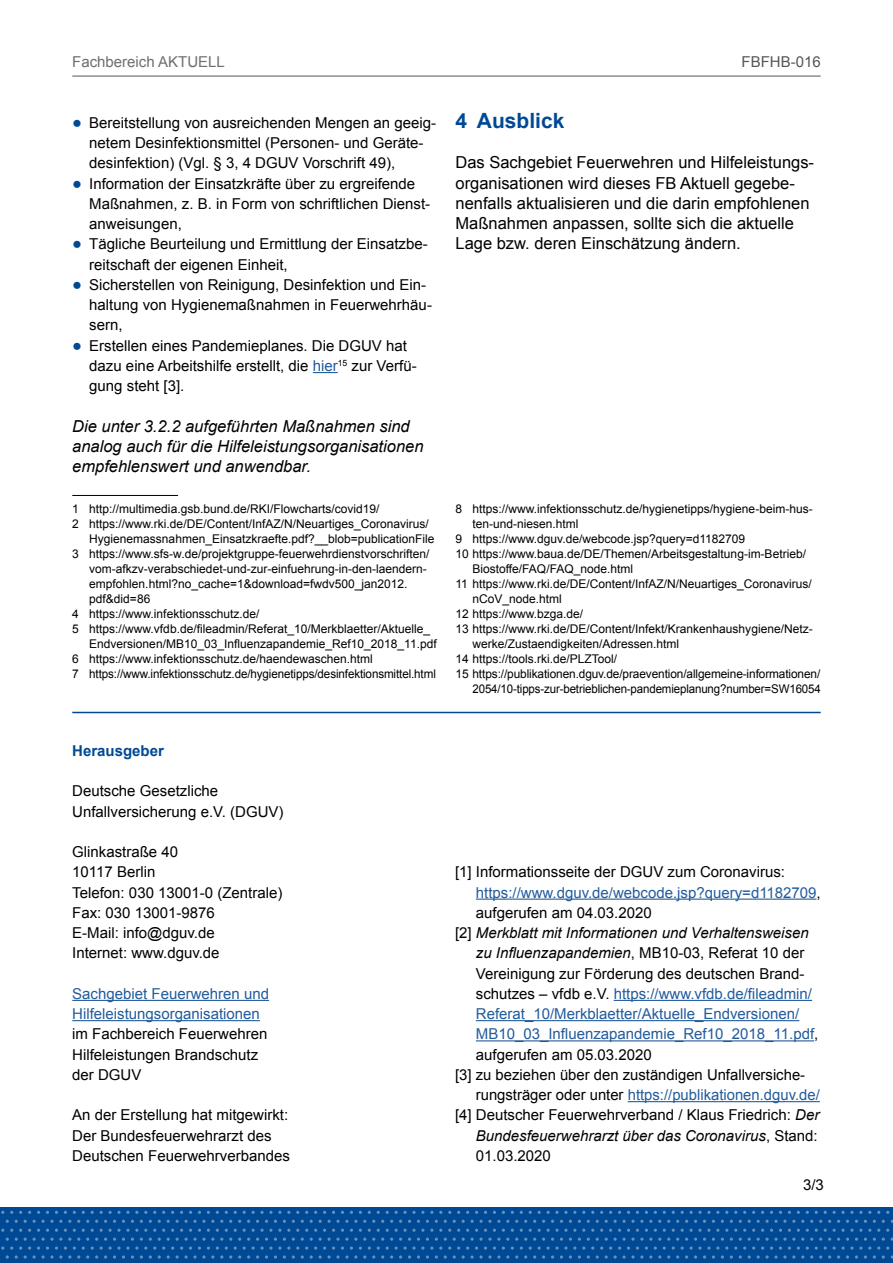
<style>
.page{position:relative;width:893px;height:1263px;background:#fff}
.page>*{position:absolute;margin:0;border:0;box-sizing:border-box;transform-origin:0 0}
.D_-_Unter-Übersch{font:700 21px "Arial";color:#004994}
.Fließtext{font:16.5px/20.2px "Arial";color:#000}
.Fließtext-2{font:italic 16.5px/20.2px "Arial";color:#000}
.Fließtext_10{font:15px/20.2px "Arial";color:#000}
.Fließtext_10-2{font:15px/20.2px "Arial";color:#225b9c}
.t1{font:15px "Arial";color:#6f6f6e}
.Herausgeber{font:700 15px "Arial";color:#004994}
.t2{font:15px "Arial";color:#575656}
.Fußnote{font:12px/15px "Arial";color:#000}
.s1{font-size:16.5px;color:#004994}
.s2{color:#225b9c}
.s3{color:#000}
.s4{font-style:italic;color:#000}
.s5{font-style:italic}
</style>
<div class="page">
<div style="left:0;top:1207px;width:893px;height:56px;background:#004994"></div>
<svg style="left:243px;top:1211px;width:38px;height:3px"></svg>
<svg style="left:386px;top:1211px;width:47px;height:3px"></svg>
<svg style="left:538px;top:1211px;width:38px;height:3px"></svg>
<svg style="left:681px;top:1211px;width:38px;height:3px"></svg>
<svg style="left:824px;top:1211px;width:38px;height:3px"></svg>
<svg style="left:681px;top:1220px;width:212px;height:38px"></svg>
<svg style="left:100px;top:1211px;width:38px;height:3px"></svg>
<svg style="left:1px;top:1220px;width:678px;height:38px"></svg>
<svg style="left:313px;top:372px;width:25px;height:1px"></svg>
<hr style="left:72px;top:495px;width:106px;height:1px;background:#000">
<hr style="left:72px;top:712px;width:749px;height:1px;background:#004994">
<hr style="left:72px;top:1000px;width:197px;height:1px;background:#225b9c">
<hr style="left:72px;top:1020px;width:188px;height:1px;background:#225b9c">
<hr style="left:476px;top:898px;width:340px;height:2px;background:#225b9c">
<hr style="left:614px;top:1000px;width:198px;height:1px;background:#225b9c">
<hr style="left:476px;top:1020px;width:323px;height:1px;background:#225b9c">
<hr style="left:476px;top:1040px;width:338px;height:1px;background:#225b9c">
<hr style="left:628px;top:1101px;width:192px;height:1px;background:#225b9c">
<hr style="left:72px;top:76px;width:749px;height:1px;background:#575656">
<p class="t1" style="left:72px;top:52px;width:154px">Fachbereich AKTUELL</p>
<p class="t2" style="left:741px;top:52px;width:81px">FBFHB-016</p>
<p class="Fließtext_10" style="left:89px;top:113px;width:348px;text-indent:-17px"><span class="s1">●</span> Bereitstellung von ausreichenden Mengen an geeig&shy;netem Desinfektionsmittel (Personen- und Geräte&shy;desinfektion) (Vgl. § 3, 4 DGUV Vorschrift 49),</p>
<p class="Fließtext_10" style="left:89px;top:173px;width:342px;text-indent:-17px"><span class="s1">●</span> Information der Einsatzkräfte über zu ergreifende<br>Maßnahmen, z. B. in Form von schriftlichen Dienst&shy;anweisungen,</p>
<p class="Fließtext_10" style="left:89px;top:234px;width:340px;text-indent:-17px"><span class="s1">●</span> Tägliche Beurteilung und Ermittlung der Einsatzbe&shy;reitschaft der eigenen Einheit,</p>
<p class="Fließtext_10" style="left:89px;top:275px;width:344px;text-indent:-17px"><span class="s1">●</span> Sicherstellen von Reinigung, Desinfektion und Ein&shy;haltung von Hygienemaßnahmen in Feuerwehrhäu&shy;sern,</p>
<p class="Fließtext_10" style="left:89px;top:335px;width:329px;text-indent:-17px"><span class="s1">●</span> Erstellen eines Pandemieplanes. Die DGUV hat dazu eine Arbeitshilfe erstellt, die <span class="s2">hier</span><sup>15</sup> zur Verfü&shy;gung steht [3].</p>
<p class="Fließtext-2" style="left:72px;top:416px;width:353px">Die unter 3.2.2 aufgeführten Maßnahmen sind analog auch für die Hilfeleistungsorganisationen empfehlenswert und anwendbar.</p>
<p class="Fußnote" style="left:72px;top:501px;width:309px">1 http://multimedia.gsb.bund.de/RKI/Flowcharts/covid19/</p>
<p class="Fußnote" style="left:89px;top:516px;width:347px;text-indent:-17px">2 https://www.rki.de/DE/Content/InfAZ/N/Neuartiges_Coronavirus/<br>Hygienemassnahmen_Einsatzkraefte.pdf?__blob=publicationFile</p>
<p class="Fußnote" style="left:89px;top:546px;width:342px;text-indent:-17px">3 https://www.sfs-w.de/projektgruppe-feuerwehrdienstvorschriften/ vom-afkzv-verabschiedet-und-zur-einfuehrung-in-den-laendern&shy;empfohlen.html?no_cache=1&amp;download=fwdv500_jan2012. pdf&amp;did=86</p>
<p class="Fußnote" style="left:72px;top:606px;width:189px">4 https://www.infektionsschutz.de/</p>
<p class="Fußnote" style="left:89px;top:621px;width:349px;text-indent:-17px">5 https://www.vfdb.de/fileadmin/Referat_10/Merkblaetter/Aktuelle_<br>Endversionen/MB10_03_Influenzapandemie_Ref10_2018_11.pdf</p>
<p class="Fußnote" style="left:72px;top:651px;width:302px">6 https://www.infektionsschutz.de/haendewaschen.html</p>
<p class="Fußnote" style="left:72px;top:666px;width:365px">7 https://www.infektionsschutz.de/hygienetipps/desinfektionsmittel.html</p>
<h1 class="D_-_Unter-Übersch" style="left:455px;top:107px;width:110px">4 Ausblick</h1>
<p class="Fließtext" style="left:455px;top:153px;width:360px">Das Sachgebiet Feuerwehren und Hilfeleistungs&shy;organisationen wird dieses FB Aktuell gegebe&shy;nenfalls aktualisieren und die darin empfohlenen Maßnahmen anpassen, sollte sich die aktuelle Lage bzw. deren Einschätzung ändern.</p>
<p class="Fußnote" style="left:472px;top:501px;width:342px;text-indent:-17px">8 https://www.infektionsschutz.de/hygienetipps/hygiene-beim-hus&shy;ten-und-niesen.html</p>
<p class="Fußnote" style="left:455px;top:531px;width:291px">9 https://www.dguv.de/webcode.jsp?query=d1182709</p>
<p class="Fußnote" style="left:472px;top:546px;width:335px;text-indent:-17px">10 https://www.baua.de/DE/Themen/Arbeitsgestaltung-im-Betrieb/<br>Biostoffe/FAQ/FAQ_node.html</p>
<p class="Fußnote" style="left:472px;top:576px;width:341px;text-indent:-17px">11 https://www.rki.de/DE/Content/InfAZ/N/Neuartiges_Coronavirus/ nCoV_node.html</p>
<p class="Fußnote" style="left:455px;top:606px;width:129px">12 https://www.bzga.de/</p>
<p class="Fußnote" style="left:472px;top:621px;width:342px;text-indent:-17px">13 https://www.rki.de/DE/Content/Infekt/Krankenhaushygiene/Netz&shy;werke/Zustaendigkeiten/Adressen.html</p>
<p class="Fußnote" style="left:455px;top:651px;width:163px">14 https://tools.rki.de/PLZTool/</p>
<p class="Fußnote" style="left:455px;top:666px;width:367px;text-align:right">15 https://publikationen.dguv.de/praevention/allgemeine-informationen/<br>2054/10-tipps-zur-betrieblichen-pandemieplanung?number=SW16054</p>
<p class="Herausgeber" style="left:72px;top:741px;width:93px">Herausgeber</p>
<p class="Fließtext_10" style="left:72px;top:781px;width:147px">Deutsche Gesetzliche</p>
<p class="Fließtext_10" style="left:72px;top:801px;width:213px">Unfallversicherung e.V. (DGUV)</p>
<p class="Fließtext_10" style="left:72px;top:842px;width:107px">Glinkastraße 40</p>
<p class="Fließtext_10" style="left:72px;top:862px;width:85px">10117 Berlin</p>
<p class="Fließtext_10" style="left:72px;top:882px;width:212px">Telefon: 030 13001-0 (Zentrale)</p>
<p class="Fließtext_10" style="left:72px;top:902px;width:144px">Fax: 030 13001-9876</p>
<p class="Fließtext_10" style="left:72px;top:923px;width:144px">E-Mail: info@dguv.de</p>
<p class="Fließtext_10" style="left:72px;top:943px;width:149px">Internet: www.dguv.de</p>
<p class="Fließtext_10" style="left:72px;top:983px;width:198px"><span class="s2">Sachgebiet Feuerwehren und<br>Hilfeleistungsorganisationen </span>im Fachbereich Feuerwehren<br>Hilfeleistungen Brandschutz der DGUV</p>
<p class="Fließtext_10" style="left:72px;top:1105px;width:219px">An der Erstellung hat mitgewirkt:<br>Der Bundesfeuerwehrarzt des<br>Deutschen Feuerwehrverbandes</p>
<p class="Fließtext_10-2" style="left:476px;top:862px;width:346px;text-indent:-21px"><span class="s3">[1] Informationsseite der DGUV zum Coronavirus: </span>https://www.dguv.de/webcode.jsp?query=d1182709<span class="s3">,</span></p>
<p class="Fließtext_10" style="left:476px;top:902px;width:177px">aufgerufen am 04.03.2020</p>
<p class="Fließtext_10-2" style="left:476px;top:923px;width:344px;text-indent:-21px"><span class="s3">[2]</span> <span class="s4">Merkblatt mit Informationen und Verhaltensweisen zu Influenzapandemien</span><span class="s3">, MB10-03, Referat 10 der Vereinigung zur Förderung des deutschen Brand&shy;schutzes – vfdb e.V.</span> https://www.vfdb.de/fileadmin/ Referat_10/Merkblaetter/Aktuelle_Endversionen/ MB10_03_Influenzapandemie_Ref10_2018_11.pdf<span class="s3">, aufgerufen am 05.03.2020</span></p>
<p class="Fließtext_10" style="left:476px;top:1064px;width:345px;text-indent:-21px">[3] zu beziehen über den zuständigen Unfallversiche&shy;rungsträger oder unter <span class="s2">https://publikationen.dguv.de/</span></p>
<p class="Fließtext_10" style="left:476px;top:1105px;width:345px;text-align:justify;text-indent:-21px">[4] Deutscher Feuerwehrverband / Klaus Friedrich: <span class="s5">Der Bundesfeuerwehrarzt über das Coronavirus</span>, Stand:<br>01.03.2020</p>
<p class="Fließtext_10" style="left:803px;top:1175px;width:22px">3/3</p>
</div>
